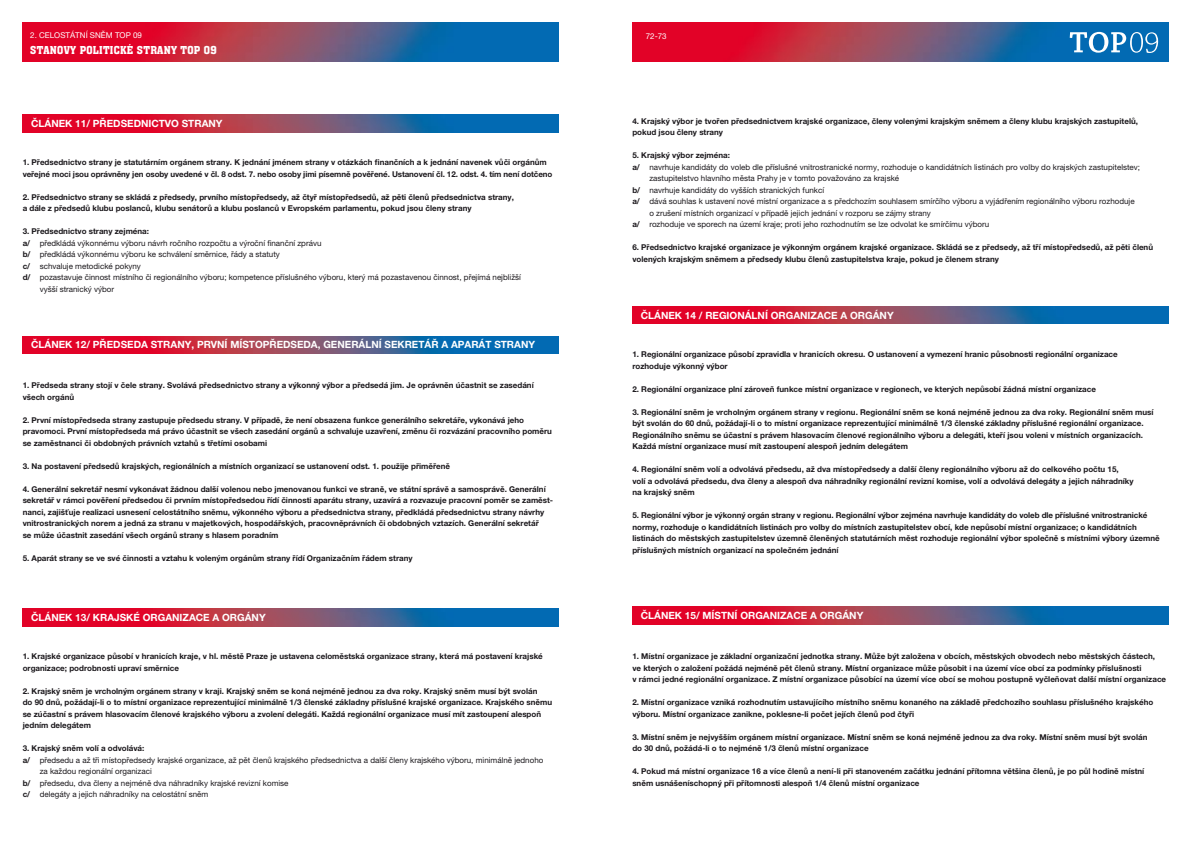
<style>
.page{position:relative;width:1191px;height:842px;background:#fff}
.page>*{position:absolute;margin:0;border:0;box-sizing:border-box;transform-origin:0 0}
.t1{font:500 12px "Aachen DCE";letter-spacing:.02em;color:#fff}
.t2{font:700 10px "Helvetica Neue LT Pro";color:#fff}
.t3{font:700 8px/11.5px "Helvetica Neue LT Pro";color:#1a171b}
.t4{font:8px "Helvetica Neue LT Pro";color:#1a171b}
.t5{font:8px "Helvetica Neue LT Pro";color:#fff}
.s1{font-weight:700}
</style>
<div class="page">
<img style="left:632px;top:23px;width:536px;height:39px">
<svg style="left:1069px;top:32px;width:89px;height:21px"></svg>
<img style="left:23px;top:23px;width:535px;height:39px">
<img style="left:632px;top:306px;width:536px;height:18px">
<img style="left:632px;top:607px;width:536px;height:17px">
<img style="left:23px;top:115px;width:535px;height:17px">
<img style="left:23px;top:336px;width:535px;height:18px">
<img style="left:23px;top:609px;width:535px;height:17px">
<p class="t5" style="left:30px;top:30px;width:91px">2. celostátní sněm TOP</p>
<p class="t5" style="left:133px;top:30px;width:10px">09</p>
<p class="t5" style="left:646px;top:31px;width:22px">72-73</p>
<h1 class="t1" style="left:30px;top:43px;width:188px">STANOVY POLITICKÉ STRANY TOP 09</h1>
<p class="t2" style="left:31px;top:117px;width:193px">Článek 11/ Předsednictvo strany</p>
<p class="t3" style="left:23px;top:156px;width:531px">1. Předsednictvo strany je statutárním orgánem strany. K jednání jménem strany v otázkách finančních a k jednání navenek vůči orgánům veřejné moci jsou oprávněny jen osoby uvedené v čl. 8 odst. 7. nebo osoby jimi písemně pověřené. Ustanovení čl. 12. odst. 4. tím není dotčeno</p>
<p class="t3" style="left:23px;top:191px;width:493px">2. Předsednictvo strany se skládá z předsedy, prvního místopředsedy, až čtyř místopředsedů, až pěti členů předsednictva strany, a dále z předsedů klubu poslanců, klubu senátorů a klubu poslanců v Evropském parlamentu, pokud jsou členy strany</p>
<p class="t3" style="left:23px;top:225px;width:128px">3. Předsednictvo strany zejména:</p>
<p class="t4" style="left:23px;top:238px;width:300px"><span class="s1">a/</span> předkládá výkonnému výboru návrh ročního rozpočtu a výroční finanční zprávu</p>
<p class="t4" style="left:23px;top:249px;width:259px"><span class="s1">b/</span> předkládá výkonnému výboru ke schválení směrnice, řády a statuty</p>
<p class="t4" style="left:23px;top:261px;width:120px"><span class="s1">c/</span> schvaluje metodické pokyny</p>
<p class="t4" style="left:23px;top:272px;width:500px"><span class="s1">d/</span> pozastavuje činnost místního či regionálního výboru; kompetence příslušného výboru, který má pozastavenou činnost, přejímá nejbližší</p>
<p class="t4" style="left:40px;top:284px;width:76px">vyšší stranický výbor</p>
<p class="t2" style="left:31px;top:338px;width:505px">Článek 12/ Předseda strany, první místopředseda, generální sekretář a aparát strany</p>
<p class="t3" style="left:23px;top:379px;width:513px">1. Předseda strany stojí v čele strany. Svolává předsednictvo strany a výkonný výbor a předsedá jim. Je oprávněn účastnit se zasedání všech orgánů</p>
<p class="t3" style="left:23px;top:414px;width:531px">2. První místopředseda strany zastupuje předsedu strany. V případě, že není obsazena funkce generálního sekretáře, vykonává jeho pravomoci. První místopředseda má právo účastnit se všech zasedání orgánů a schvaluje uzavření, změnu či rozvázání pracovního poměru se zaměstnanci či obdobných právních vztahů s třetími osobami</p>
<p class="t3" style="left:23px;top:460px;width:429px">3. Na postavení předsedů krajských, regionálních a místních organizací se ustanovení odst. 1. použije přiměřeně</p>
<p class="t3" style="left:23px;top:483px;width:532px">4. Generální sekretář nesmí vykonávat žádnou další volenou nebo jmenovanou funkci ve straně, ve státní správě a samosprávě. Generální sekretář v rámci pověření předsedou či prvním místopředsedou řídí činnosti aparátu strany, uzavírá a rozvazuje pracovní poměr se zaměst&shy;nanci, zajišťuje realizaci usnesení celostátního sněmu, výkonného výboru a předsednictva strany, předkládá předsednictvu strany návrhy vnitrostranických norem a jedná za stranu v majetkových, hospodářských, pracovněprávních či obdobných vztazích. Generální sekretář<br>se může účastnit zasedání všech orgánů strany s hlasem poradním</p>
<p class="t3" style="left:23px;top:552px;width:391px">5. Aparát strany se ve své činnosti a vztahu k voleným orgánům strany řídí Organizačním řádem strany</p>
<p class="t2" style="left:31px;top:611px;width:236px">Článek 13/ Krajské organizace a orgány</p>
<p class="t3" style="left:23px;top:651px;width:522px">1. Krajské organizace působí v hranicích kraje, v hl. městě Praze je ustavena celoměstská organizace strany, která má postavení krajské organizace; podrobnosti upraví směrnice</p>
<p class="t3" style="left:23px;top:685px;width:531px">2. Krajský sněm je vrcholným orgánem strany v kraji. Krajský sněm se koná nejméně jednou za dva roky. Krajský sněm musí být svolán<br>do 90 dnů, požádají-li o to místní organizace reprezentující minimálně 1/3 členské základny příslušné krajské organizace. Krajského sněmu se zúčastní s právem hlasovacím členové krajského výboru a zvolení delegáti. Každá regionální organizace musí mít zastoupení alespoň jedním delegátem</p>
<p class="t3" style="left:23px;top:743px;width:123px">3. Krajský sněm volí a odvolává:</p>
<p class="t4" style="left:23px;top:755px;width:522px"><span class="s1">a/</span> předsedu a až tři místopředsedy krajské organizace, až pět členů krajského předsednictva a další členy krajského výboru, minimálně jednoho</p>
<p class="t4" style="left:40px;top:767px;width:114px">za každou regionální organizaci</p>
<p class="t4" style="left:23px;top:778px;width:267px"><span class="s1">b/</span> předsedu, dva členy a nejméně dva náhradníky krajské revizní komise</p>
<p class="t4" style="left:23px;top:790px;width:187px"><span class="s1">c/</span> delegáty a jejich náhradníky na celostátní sněm</p>
<p class="t3" style="left:632px;top:115px;width:507px">4. Krajský výbor je tvořen předsednictvem krajské organizace, členy volenými krajským sněmem a členy klubu krajských zastupitelů, pokud jsou členy strany</p>
<p class="t3" style="left:632px;top:149px;width:99px">5. Krajský výbor zejména:</p>
<p class="t4" style="left:632px;top:162px;width:509px"><span class="s1">a/</span> navrhuje kandidáty do voleb dle příslušné vnitrostranické normy, rozhoduje o kandidátních listinách pro volby do krajských zastupitelstev;</p>
<p class="t4" style="left:649px;top:174px;width:251px">zastupitelstvo hlavního města Prahy je v tomto považováno za krajské</p>
<p class="t4" style="left:632px;top:185px;width:194px"><span class="s1">b/</span> navrhuje kandidáty do vyšších stranických funkcí</p>
<p class="t4" style="left:632px;top:197px;width:504px"><span class="s1">a/</span> dává souhlas k ustavení nové místní organizace a s předchozím souhlasem smírčího výboru a vyjádřením regionálního výboru rozhoduje</p>
<p class="t4" style="left:649px;top:208px;width:283px">o zrušení místních organizací v případě jejich jednání v rozporu se zájmy strany</p>
<p class="t4" style="left:632px;top:220px;width:358px"><span class="s1">a/</span> rozhoduje ve sporech na území kraje; proti jeho rozhodnutím se lze odvolat ke smírčímu výboru</p>
<p class="t3" style="left:632px;top:241px;width:522px">6. Předsednictvo krajské organizace je výkonným orgánem krajské organizace. Skládá se z předsedy, až tří místopředsedů, až pěti členů volených krajským sněmem a předsedy klubu členů zastupitelstva kraje, pokud je členem strany</p>
<p class="t2" style="left:641px;top:309px;width:254px">Článek 14 / Regionální organizace a orgány</p>
<p class="t3" style="left:632px;top:348px;width:487px">1. Regionální organizace působí zpravidla v hranicích okresu. O ustanovení a vymezení hranic působnosti regionální organizace rozhoduje výkonný výbor</p>
<p class="t3" style="left:632px;top:383px;width:465px">2. Regionální organizace plní zároveň funkce místní organizace v regionech, ve kterých nepůsobí žádná místní organizace</p>
<p class="t3" style="left:632px;top:406px;width:523px">3. Regionální sněm je vrcholným orgánem strany v regionu. Regionální sněm se koná nejméně jednou za dva roky. Regionální sněm musí být svolán do 60 dnů, požádají-li o to místní organizace reprezentující minimálně 1/3 členské základny příslušné regionální organizace.<br>Regionálního sněmu se účastní s právem hlasovacím členové regionálního výboru a delegáti, kteří jsou voleni v místních organizacích.<br>Každá místní organizace musí mít zastoupení alespoň jedním delegátem</p>
<p class="t3" style="left:632px;top:463px;width:503px">4. Regionální sněm volí a odvolává předsedu, až dva místopředsedy a další členy regionálního výboru až do celkového počtu 15, volí a odvolává předsedu, dva členy a alespoň dva náhradníky regionální revizní komise, volí a odvolává delegáty a jejich náhradníky na krajský sněm</p>
<p class="t3" style="left:632px;top:509px;width:529px">5. Regionální výbor je výkonný orgán strany v regionu. Regionální výbor zejména navrhuje kandidáty do voleb dle příslušné vnitrostranické normy, rozhoduje o kandidátních listinách pro volby do místních zastupitelstev obcí, kde nepůsobí místní organizace; o kandidátních listinách do městských zastupitelstev územně členěných statutárních měst rozhoduje regionální výbor společně s místními výbory územně příslušných místních organizací na společném jednání</p>
<p class="t2" style="left:641px;top:609px;width:224px">Článek 15/ Místní organizace a orgány</p>
<p class="t3" style="left:632px;top:651px;width:535px">1. Místní organizace je základní organizační jednotka strany. Může být založena v obcích, městských obvodech nebo městských částech,<br>ve kterých o založení požádá nejméně pět členů strany. Místní organizace může působit i na území více obcí za podmínky příslušnosti<br>v rámci jedné regionální organizace. Z místní organizace působící na území více obcí se mohou postupně vyčleňovat další místní organizace</p>
<p class="t3" style="left:632px;top:697px;width:522px">2. Místní organizace vzniká rozhodnutím ustavujícího místního sněmu konaného na základě předchozího souhlasu příslušného krajského výboru. Místní organizace zanikne, poklesne-li počet jejích členů pod čtyři</p>
<p class="t3" style="left:632px;top:731px;width:516px">3. Místní sněm je nejvyšším orgánem místní organizace. Místní sněm se koná nejméně jednou za dva roky. Místní sněm musí být svolán do 30 dnů, požádá-li o to nejméně 1/3 členů místní organizace</p>
<p class="t3" style="left:632px;top:766px;width:514px">4. Pokud má místní organizace 16 a více členů a není-li při stanoveném začátku jednání přítomna většina členů, je po půl hodině místní sněm usnášeníschopný při přítomnosti alespoň 1/4 členů místní organizace</p>
</div>
